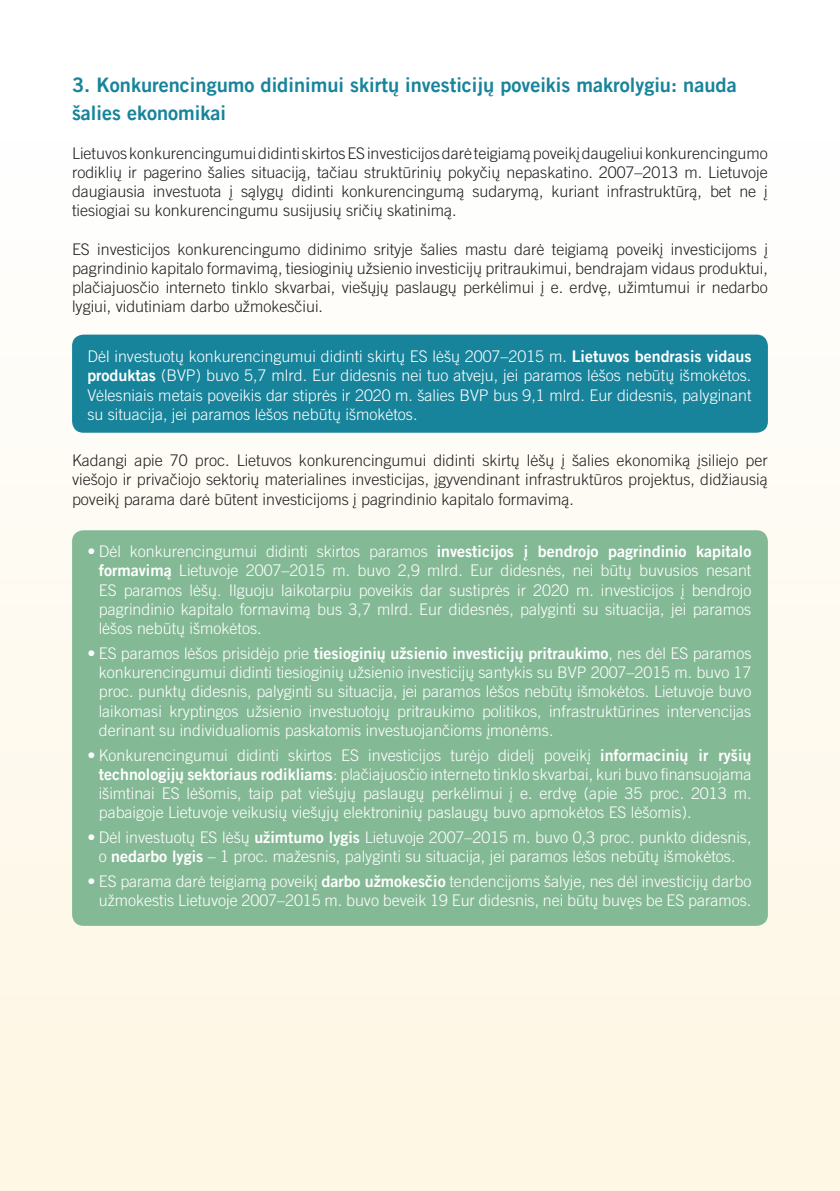
<style>
.page{position:relative;width:840px;height:1191px;background:#fff}
.page>*{position:absolute;margin:0;border:0;box-sizing:border-box;transform-origin:0 0}
.t1{font:20px/28.8px "Trade Gothic LT Com Bd 2";color:#17849b}
.t2{font:300 16px/19.2px "Trade Gothic LT Com";color:#fff;text-align:justify}
.t3{font:300 16px/19.2px "Trade Gothic LT Com";color:#231f20;text-align:justify}
.s1{font-family:"Trade Gothic LT Com Bd 2";font-weight:400}
</style>
<div class="page">
<div style="left:0;top:0;width:839px;height:1191px;background:linear-gradient(to bottom,#fff,#fef6e2)"></div>
<div style="left:72px;top:334px;width:695px;height:99px;background:#17849b;border-radius:11px"></div>
<div style="left:72px;top:530px;width:695px;height:396px;background:#84b995;border-radius:11px"></div>
<p class="t1" style="left:72px;top:70px;width:665px">3. Konkurencingumo didinimui skirtų investicijų poveikis makrolygiu: nauda šalies ekonomikai</p>
<p class="t3" style="left:72px;top:143px;width:697px">Lietuvos konkurencingumui didinti skirtos ES investicijos darė teigiamą poveikį daugeliui konkurencingumo rodiklių ir pagerino šalies situaciją, tačiau struktūrinių pokyčių nepaskatino. 2007–2013 m. Lietuvoje daugiausia investuota į sąlygų didinti konkurencingumą sudarymą, kuriant infrastruktūrą, bet ne į tiesiogiai su konkurencingumu susijusių sričių skatinimą.</p>
<p class="t3" style="left:72px;top:239px;width:697px">ES investicijos konkurencingumo didinimo srityje šalies mastu darė teigiamą poveikį investicijoms į pagrindinio kapitalo formavimą, tiesioginių užsienio investicijų pritraukimui, bendrajam vidaus produktui, plačiajuosčio interneto tinklo skvarbai, viešųjų paslaugų perkėlimui į e. erdvę, užimtumui ir nedarbo lygiui, vidutiniam darbo užmokesčiui.</p>
<p class="t2" style="left:87px;top:347px;width:665px">Dėl investuotų konkurencingumui didinti skirtų ES lėšų 2007–2015 m. <span class="s1">Lietuvos bendrasis vidaus produktas</span> (BVP) buvo 5,7 mlrd. Eur didesnis nei tuo atveju, jei paramos lėšos nebūtų išmokėtos.<br>Vėlesniais metais poveikis dar stiprės ir 2020 m. šalies BVP bus 9,1 mlrd. Eur didesnis, palyginant su situacija, jei paramos lėšos nebūtų išmokėtos.</p>
<p class="t3" style="left:72px;top:450px;width:697px">Kadangi apie 70 proc. Lietuvos konkurencingumui didinti skirtų lėšų į šalies ekonomiką įsiliejo per viešojo ir privačiojo sektorių materialines investicijas, įgyvendinant infrastruktūros projektus, didžiausią poveikį parama darė būtent investicijoms į pagrindinio kapitalo formavimą.</p>
<p class="t2" style="left:99px;top:542px;width:653px;text-indent:-11px">• Dėl konkurencingumui didinti skirtos paramos <span class="s1">investicijos į bendrojo pagrindinio kapitalo formavimą</span> Lietuvoje 2007–2015 m. buvo 2,9 mlrd. Eur didesnės, nei būtų buvusios nesant ES paramos lėšų. Ilguoju laikotarpiu poveikis dar sustiprės ir 2020 m. investicijos į bendrojo pagrindinio kapitalo formavimą bus 3,7 mlrd. Eur didesnės, palyginti su situacija, jei paramos lėšos nebūtų išmokėtos.</p>
<p class="t2" style="left:99px;top:643px;width:653px;text-indent:-11px">• ES paramos lėšos prisidėjo prie <span class="s1">tiesioginių užsienio investicijų pritraukimo</span>, nes dėl ES paramos konkurencingumui didinti tiesioginių užsienio investicijų santykis su BVP 2007–2015 m. buvo 17 proc. punktų didesnis, palyginti su situacija, jei paramos lėšos nebūtų išmokėtos. Lietuvoje buvo laikomasi kryptingos užsienio investuotojų pritraukimo politikos, infrastruktūrines intervencijas derinant su individualiomis paskatomis investuojančioms įmonėms.</p>
<p class="t2" style="left:99px;top:745px;width:653px;text-indent:-11px">• Konkurencingumui didinti skirtos ES investicijos turėjo didelį poveikį <span class="s1">informacinių ir ryšių technologijų sektoriaus rodikliams</span>: plačiajuosčio interneto tinklo skvarbai, kuri buvo finansuojama išimtinai ES lėšomis, taip pat viešųjų paslaugų perkėlimui į e. erdvę (apie 35 proc. 2013 m. pabaigoje Lietuvoje veikusių viešųjų elektroninių paslaugų buvo apmokėtos ES lėšomis).</p>
<p class="t2" style="left:87px;top:827px;width:665px;text-align:center">• Dėl investuotų ES lėšų <span class="s1">užimtumo lygis</span> Lietuvoje 2007–2015 m. buvo 0,3 proc. punkto didesnis, o <span class="s1">nedarbo lygis</span> – 1 proc. mažesnis, palyginti su situacija, jei paramos lėšos nebūtų išmokėtos.</p>
<p class="t2" style="left:87px;top:871px;width:665px;text-align:right">• ES parama darė teigiamą poveikį <span class="s1">darbo užmokesčio</span> tendencijoms šalyje, nes dėl investicijų darbo užmokestis Lietuvoje 2007–2015 m. buvo beveik 19 Eur didesnis, nei būtų buvęs be ES paramos.</p>
</div>
